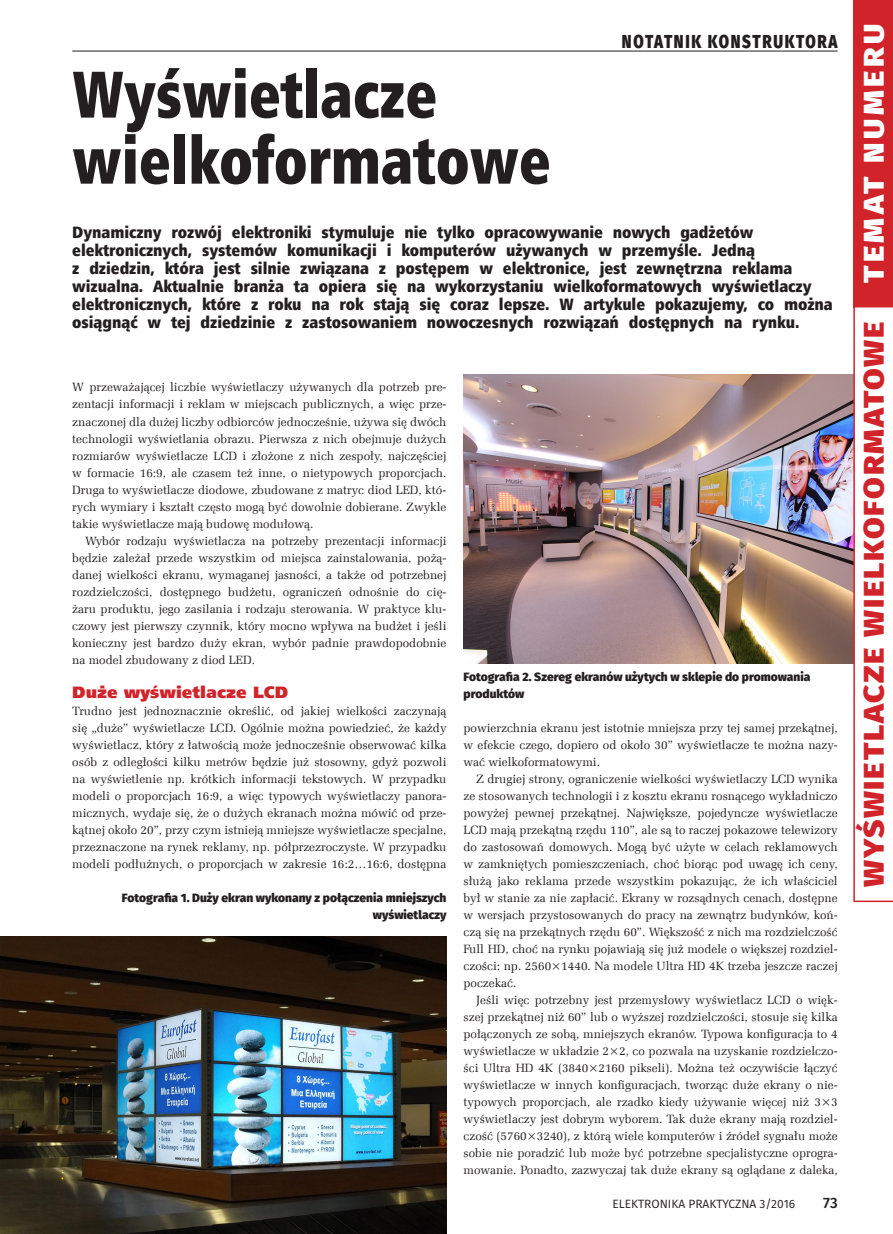
<style>
.page{position:relative;width:893px;height:1234px;background:#fff}
.page>*{position:absolute;margin:0;border:0;box-sizing:border-box;transform-origin:0 0}
._9_Tytul{font:66px/66px "Humnst 777 X Blk Cn EU";color:#231f20;scale:.9 1}
._4_Podpis{font:800 28.5px "Fira Sans";letter-spacing:.06em;color:#d1232a;scale:1.1 1}
._4_Podpis-2{font:800 28.5px "Fira Sans";letter-spacing:.11em;color:#fff;scale:1.1 1}
.t1{font:800 18.75px "Fira Sans";letter-spacing:.11em;color:#231f20;scale:.8 1}
._2_Lead_kurs{font:16.5px/18px "Humnst 777 X Blk Cn EU";letter-spacing:-.005em;color:#231f20}
._3_Srodtytul_kurs{font:16.5px "Humnst 777 X Blk EU";color:#d1232a}
.t2{font:500 15px "Fira Sans";color:#231f20}
._1_Body{font:12px/17px "Zapf Ellipt EU";color:#231f20;text-align:justify}
._4_Podpis-3{font:800 12px/17px "Fira Sans";color:#231f20;text-align:right}
.t3{font:12px "Fira Sans";color:#231f20}
</style>
<div class="page">
<hr style="left:72px;top:51px;width:766px;height:1px;background:#231f20">
<img style="left:0;top:936px;width:446px;height:297px">
<img style="left:463px;top:374px;width:390px;height:289px">
<div style="left:853px;top:0;width:40px;height:307px;background:#d1232a"></div>
<svg style="left:853px;top:307px;width:40px;height:594px"></svg>
<p class="_9_Tytul" style="left:72px;top:62px;width:533px">Wyświetlacze wielkoformatowe</p>
<p class="t1" style="left:622px;top:28px;width:271px">NOTATNIK KONSTRUKTORA</p>
<p class="_2_Lead_kurs" style="left:72px;top:223px;width:762px">Dynamiczny rozwój elektroniki stymuluje nie tylko opracowywanie nowych gadżetów elektronicznych, systemów komunikacji i komputerów używanych w przemyśle. Jedną<br>z dziedzin, która jest silnie związana z postępem w elektronice, jest zewnętrzna reklama wizualna. Aktualnie branża ta opiera się na wykorzystaniu wielkoformatowych wyświetlaczy elektronicznych, które z roku na rok stają się coraz lepsze. W artykule pokazujemy, co można osiągnąć w tej dziedzinie z zastosowaniem nowoczesnych rozwiązań dostępnych na rynku.</p>
<p class="_1_Body" style="left:72px;top:379px;width:376px">W przeważającej liczbie wyświetlaczy używanych dla potrzeb pre&shy;zentacji informacji i reklam w miejscach publicznych, a więc prze&shy;znaczonej dla dużej liczby odbiorców jednocześnie, używa się dwóch technologii wyświetlania obrazu. Pierwsza z nich obejmuje dużych rozmiarów wyświetlacze LCD i złożone z nich zespoły, najczęściej w formacie 16:9, ale czasem też inne, o nietypowych proporcjach.<br>Druga to wyświetlacze diodowe, zbudowane z matryc diod LED, któ&shy;rych wymiary i kształt często mogą być dowolnie dobierane. Zwykle takie wyświetlacze mają budowę modułową.</p>
<p class="_1_Body" style="left:72px;top:532px;width:376px;text-indent:13px">Wybór rodzaju wyświetlacza na potrzeby prezentacji informacji będzie zależał przede wszystkim od miejsca zainstalowania, pożą&shy;danej wielkości ekranu, wymaganej jasności, a także od potrzebnej rozdzielczości, dostępnego budżetu, ograniczeń odnośnie do cię&shy;żaru produktu, jego zasilania i rodzaju sterowania. W praktyce klu&shy;czowy jest pierwszy czynnik, który mocno wpływa na budżet i jeśli konieczny jest bardzo duży ekran, wybór padnie prawdopodobnie na model zbudowany z diod LED.</p>
<p class="_3_Srodtytul_kurs" style="left:72px;top:681px;width:217px">Duże wyświetlacze LCD</p>
<p class="_1_Body" style="left:72px;top:702px;width:376px">Trudno jest jednoznacznie określić, od jakiej wielkości zaczynają się „duże” wyświetlacze LCD. Ogólnie można powiedzieć, że każdy wyświetlacz, który z łatwością może jednocześnie obserwować kilka osób z odległości kilku metrów będzie już stosowny, gdyż pozwoli na wyświetlenie np. krótkich informacji tekstowych. W przypadku modeli o proporcjach 16:9, a więc typowych wyświetlaczy panora&shy;micznych, wydaje się, że o dużych ekranach można mówić od prze&shy;kątnej około 20”, przy czym istnieją mniejsze wyświetlacze specjalne, przeznaczone na rynek reklamy, np. półprzezroczyste. W przypadku modeli podłużnych, o proporcjach w zakresie 16:2…16:6, dostępna</p>
<p class="_4_Podpis-3" style="left:122px;top:889px;width:326px">Fotografia 1. Duży ekran wykonany z połączenia mniejszych wyświetlaczy</p>
<p class="_4_Podpis-3" style="left:463px;top:668px;width:348px;text-align:left">Fotografia 2. Szereg ekranów użytych w sklepie do promowania produktów</p>
<p class="_1_Body" style="left:463px;top:719px;width:376px">powierzchnia ekranu jest istotnie mniejsza przy tej samej przekątnej, w efekcie czego, dopiero od około 30” wyświetlacze te można nazy&shy;wać wielkoformatowymi.</p>
<p class="_1_Body" style="left:463px;top:770px;width:376px;text-indent:13px">Z drugiej strony, ograniczenie wielkości wyświetlaczy LCD wynika ze stosowanych technologii i z kosztu ekranu rosnącego wykładniczo powyżej pewnej przekątnej. Największe, pojedyncze wyświetlacze LCD mają przekątną rzędu 110”, ale są to raczej pokazowe telewizory do zastosowań domowych. Mogą być użyte w celach reklamowych w zamkniętych pomieszczeniach, choć biorąc pod uwagę ich ceny, służą jako reklama przede wszystkim pokazując, że ich właściciel był w stanie za nie zapłacić. Ekrany w rozsądnych cenach, dostępne w wersjach przystosowanych do pracy na zewnątrz budynków, koń&shy;czą się na przekątnych rzędu 60”. Większość z nich ma rozdzielczość Full HD, choć na rynku pojawiają się już modele o większej rozdziel&shy;czości: np. 2560×1440. Na modele Ultra HD 4K trzeba jeszcze raczej poczekać.</p>
<p class="_1_Body" style="left:463px;top:991px;width:376px;text-indent:13px">Jeśli więc potrzebny jest przemysłowy wyświetlacz LCD o więk&shy;szej przekątnej niż 60” lub o wyższej rozdzielczości, stosuje się kilka połączonych ze sobą, mniejszych ekranów. Typowa konfiguracja to 4 wyświetlacze w układzie 2×2, co pozwala na uzyskanie rozdzielczo&shy;ści Ultra HD 4K (3840×2160 pikseli). Można też oczywiście łączyć wyświetlacze w innych konfiguracjach, tworząc duże ekrany o nie&shy;typowych proporcjach, ale rzadko kiedy używanie więcej niż 3×3 wyświetlaczy jest dobrym wyborem. Tak duże ekrany mają rozdziel&shy;czość (5760×3240), z którą wiele komputerów i źródeł sygnału może sobie nie poradzić lub może być potrzebne specjalistyczne oprogra&shy;mowanie. Ponadto, zazwyczaj tak duże ekrany są oglądane z daleka,</p>
<p class="t3" style="left:613px;top:1195px;width:184px">ELEKTRONIKA PRAKTYCZNA 3/2016</p>
<p class="t2" style="left:823px;top:1192px;width:16px">73</p>
<p class="_4_Podpis-2" style="left:854px;top:283px;width:237px;rotate:-90deg">TEMAT NUMERU</p>
<p class="_4_Podpis" style="left:854px;top:886px;width:515px;rotate:-90deg">WYŚWIETLACZE WIELKOFORMATOWE</p>
</div>
